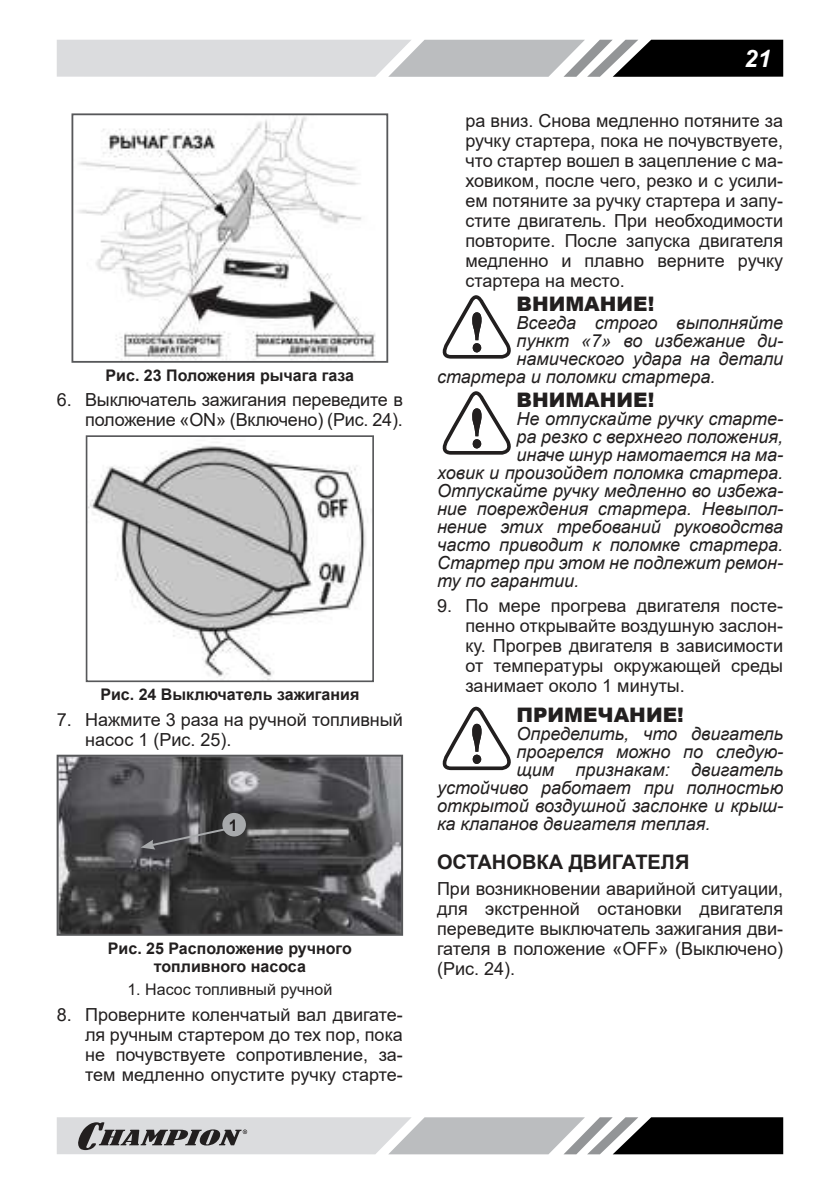
<style>
.page{position:relative;width:840px;height:1191px;background:#fff}
.page>*{position:absolute;margin:0;border:0;box-sizing:border-box;transform-origin:0 0}
.t1{font:italic 700 24px "Arial";color:#fff}
.t2{font:900 20px "Arial";color:#221f1f}
.t3{font:700 20px "Arial";color:#221f1f}
.t4{font:18px/20px "Arial";color:#221f1f;text-align:justify}
.t5{font:italic 18px "Arial";color:#221f1f}
.t6{font:700 16px/18px "Arial";color:#221f1f;text-align:center}
.t7{font:16px "Arial";color:#221f1f}
</style>
<div class="page">
<svg style="left:57px;top:40px;width:725px;height:37px;background:#a7a8a9"></svg>
<svg style="left:57px;top:1117px;width:725px;height:37px;background:#9b9c9d"></svg>
<img style="left:78px;top:116px;width:298px;height:244px">
<div style="left:71px;top:113px;width:317px;height:250px;border:2px solid #57585a"></div>
<img style="left:89px;top:442px;width:281px;height:237px">
<div style="left:86px;top:435px;width:288px;height:247px;border:2px solid #57585a"></div>
<img style="left:60px;top:757px;width:340px;height:175px">
<div style="left:57px;top:754px;width:346px;height:181px;border:2px solid #57585a"></div>
<svg style="left:140px;top:825px;width:95px;height:24px;background:#4f4f52"></svg>
<div style="left:222px;top:813px;width:24px;height:23px;background:#a7a9ab;border-radius:50%"></div>
<svg style="left:442px;top:295px;width:69px;height:63px"></svg>
<svg style="left:442px;top:391px;width:69px;height:63px"></svg>
<svg style="left:442px;top:706px;width:69px;height:64px"></svg>
<p class="t6" style="left:105px;top:366px;width:250px">Рис. 23 Положения рычага газа</p>
<p class="t4" style="left:57px;top:390px;width:347px;text-align:right">6. Выключатель зажигания переведите в положение «ON» (Включено) (Рис. 24).</p>
<p class="t6" style="left:100px;top:685px;width:260px">Рис. 24 Выключатель зажигания</p>
<p class="t4" style="left:85px;top:709px;width:319px;text-indent:-28px">7. Нажмите 3 раза на ручной топливный насос 1 (Рис. 25).</p>
<p class="t6" style="left:229px;top:817px;width:10px">1</p>
<p class="t6" style="left:108px;top:939px;width:245px">Рис. 25 Расположение ручного топливного насоса</p>
<p class="t7" style="left:127px;top:978px;width:206px">1. Насос топливный ручной</p>
<p class="t4" style="left:85px;top:1004px;width:319px;text-indent:-28px">8. Проверните коленчатый вал двигате&shy;ля ручным стартером до тех пор, пока не почувствуете сопротивление, за&shy;тем медленно опустите ручку старте-</p>
<h1 class="t1" style="left:743px;top:50px;width:28px">21</h1>
<p class="t4" style="left:465px;top:110px;width:319px">ра вниз. Снова медленно потяните за ручку стартера, пока не почувствуете, что стартер вошел в зацепление с ма&shy;ховиком, после чего, резко и с усили&shy;ем потяните за ручку стартера и запу&shy;стите двигатель. При необходимости повторите. После запуска двигателя медленно и плавно верните ручку стартера на место.</p>
<p class="t2" style="left:516px;top:289px;width:139px">ВНИМАНИЕ!</p>
<p class="t5" style="left:516px;top:311px;width:268px">Всегда строго выполняйте</p>
<p class="t5" style="left:516px;top:329px;width:268px">пункт «7» во избежание ди-</p>
<p class="t5" style="left:516px;top:347px;width:268px">намического удара на детали</p>
<p class="t5" style="left:437px;top:365px;width:280px">стартера и поломки стартера.</p>
<p class="t2" style="left:516px;top:385px;width:139px">ВНИМАНИЕ!</p>
<p class="t5" style="left:516px;top:407px;width:268px">Не отпускайте ручку старте-</p>
<p class="t5" style="left:516px;top:425px;width:268px">ра резко с верхнего положения,</p>
<p class="t5" style="left:516px;top:443px;width:268px">иначе шнур намотается на ма-</p>
<p class="t5" style="left:437px;top:461px;width:347px">ховик и произойдет поломка стартера.</p>
<p class="t5" style="left:437px;top:479px;width:347px">Отпускайте ручку медленно во избежа-</p>
<p class="t5" style="left:437px;top:497px;width:347px">ние повреждения стартера. Невыпол-</p>
<p class="t5" style="left:437px;top:515px;width:347px">нение этих требований руководства</p>
<p class="t5" style="left:437px;top:533px;width:347px">часто приводит к поломке стартера.</p>
<p class="t5" style="left:437px;top:551px;width:347px">Стартер при этом не подлежит ремон-</p>
<p class="t5" style="left:437px;top:569px;width:144px">ту по гарантии.</p>
<p class="t4" style="left:465px;top:596px;width:319px;text-indent:-28px">9. По мере прогрева двигателя посте&shy;пенно открывайте воздушную заслон&shy;ку. Прогрев двигателя в зависимости от температуры окружающей среды занимает около 1 минуты.</p>
<p class="t2" style="left:516px;top:700px;width:169px">ПРИМЕЧАНИЕ!</p>
<p class="t5" style="left:516px;top:722px;width:268px">Определить, что двигатель</p>
<p class="t5" style="left:516px;top:740px;width:268px">прогрелся можно по следую-</p>
<p class="t5" style="left:516px;top:758px;width:268px">щим признакам: двигатель</p>
<p class="t5" style="left:437px;top:776px;width:347px">устойчиво работает при полностью</p>
<p class="t5" style="left:437px;top:794px;width:347px">открытой воздушной заслонке и крыш-</p>
<p class="t5" style="left:437px;top:812px;width:275px">ка клапанов двигателя теплая.</p>
<p class="t3" style="left:437px;top:848px;width:254px">ОСТАНОВКА ДВИГАТЕЛЯ</p>
<p class="t4" style="left:437px;top:878px;width:347px">При возникновении аварийной ситуации, для экстренной остановки двигателя переведите выключатель зажигания дви&shy;гателя в положение «OFF» (Выключено) (Рис. 24).</p>
</div>
